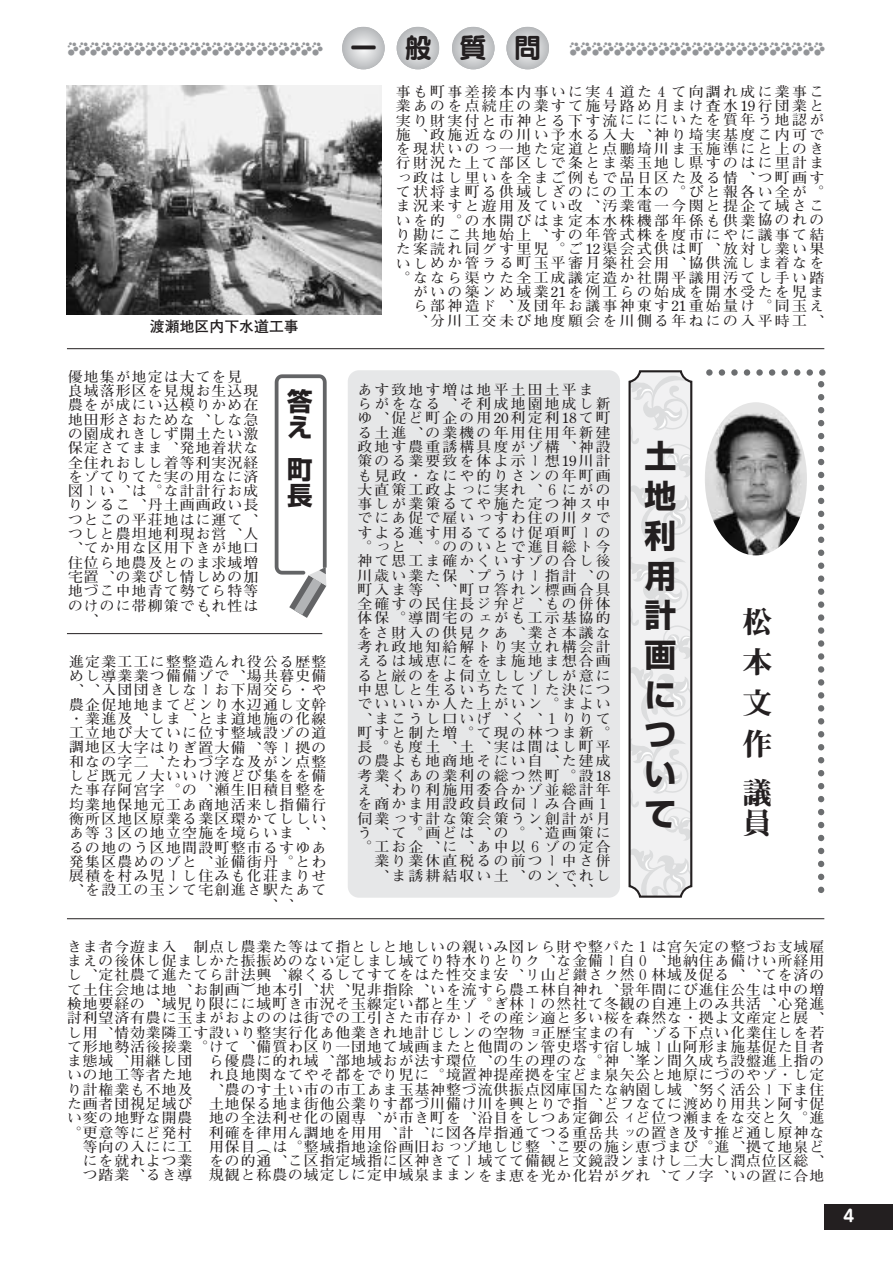
<style>
.page{position:relative;width:893px;height:1262px;background:#fff}
.page>*{position:absolute;margin:0;border:0;box-sizing:border-box;transform-origin:0 0}
.t1{font:700 31.95px/39.8px "Shin Go";color:#231f20;text-align:justify}
.t2{font:29.7px/41px "Midashi Min MA31";color:#231f20;text-align:justify}
.t3{font:27.6px "Seurat CID B";color:#231f20}
.t4{font:700 25.5px/25.5px "Shin Go";color:#231f20}
.t5{font:21.3px "Kazarikei Btype";color:#939598}
.t6{font:16.95px "Seurat CID B";color:#fff}
.t7{font:700 14.85px "Futo Go B101";color:#231f20}
.t8{font:700 14.25px/14.2px "Futo Min A101";letter-spacing:.06em;color:#231f20;text-align:right;scale:1.04 1}
.t9{font:700 14.25px/14.2px "Futo Min A101";letter-spacing:.145em;color:#231f20;text-align:right;scale:1.04 1}
.t10{font:700 14.25px/14.2px "Futo Min A101";letter-spacing:.085em;color:#231f20;text-align:justify;scale:1.04 1}
.t11{font:700 14.25px/14.2px "Futo Min A101";letter-spacing:.155em;color:#231f20;text-align:right;scale:1.04 1}
</style>
<div class="page">
<div style="left:824px;top:1203px;width:68px;height:26px;background:#231f20"></div>
<svg style="left:342px;top:27px;width:42px;height:42px"></svg>
<svg style="left:396px;top:27px;width:43px;height:42px"></svg>
<svg style="left:452px;top:27px;width:42px;height:42px"></svg>
<svg style="left:506px;top:27px;width:43px;height:42px"></svg>
<hr style="left:67px;top:918px;width:757px;height:1px;background:#231f20">
<hr style="left:67px;top:348px;width:757px;height:1px;background:#231f20">
<hr style="left:67px;top:633px;width:255px;height:1px;background:#231f20">
<div style="left:348px;top:370px;width:272px;height:527px;background:#e6e7e8;border-radius:11px"></div>
<img style="left:704px;top:402px;width:103px;height:153px;border-radius:50%">
<svg style="left:709px;top:369px;width:115px;height:7px"></svg>
<svg style="left:818px;top:384px;width:6px;height:509px"></svg>
<div style="left:629px;top:371px;width:62px;height:172px;background:#f1f1f2"></div>
<svg style="left:631px;top:485px;width:58px;height:57px"></svg>
<svg style="left:629px;top:371px;width:62px;height:106px"></svg>
<div style="left:629px;top:544px;width:62px;height:181px;background:#f1f1f2"></div>
<svg style="left:631px;top:667px;width:58px;height:56px"></svg>
<svg style="left:631px;top:557px;width:58px;height:102px"></svg>
<div style="left:629px;top:725px;width:62px;height:171px;background:#f1f1f2"></div>
<svg style="left:629px;top:849px;width:62px;height:47px"></svg>
<svg style="left:631px;top:739px;width:58px;height:102px"></svg>
<div style="left:628px;top:370px;width:64px;height:527px;border:2px solid #231f20;border-radius:10px"></div>
<svg style="left:275px;top:374px;width:51px;height:244px"></svg>
<img style="left:67px;top:85px;width:315px;height:230px">
<h3 class="t3" style="left:350px;top:38px;width:193px">一般質問</h3>
<p class="t11" style="left:396px;top:86px;width:413px">事も町事差接本内事いに実４道た４て向調れ成に業事こ業あのを点続庄の業すて施号路め月まけ査水19行団業と実り財実付と市神とる下す流にににいたを質年う地認が施、政施近なの川い予水る入大、神り埼実基度こ内可でを現状いのっ一地た定道と点鵬埼川ま玉施準にと上のき行財況た上て部区しで条とま薬玉地し県すのはに里計まっ政はし里いを全まご例もで品日区た及る情、つ町画すて状将ま町る供域しざのにの工本の。びと報各い全が。ま況来すと遊用及てい改、汚業電一今関と提企て域さこいを的。の水開びはま定本水株機部年係も供業協のれのり勘にこ共地始上、すの年管式株を度市にやに議事て結た案読れ同グす里児。ご12渠会式供は町、放対し業い果いしめか管ラる町玉平審月築社会用、協供流しま着なを。ななら渠ウた全工成議定造か社開平議用汚てし手い踏がいの築ンめ域業21を例工らの始成を開水受たを児まら部神造ド、及団年お議事神東す21重始量け。同玉え、分川工交未び地度願会を川側る年ねにの入平時工、</p>
<h3 class="t5" style="left:67px;top:37px;width:257px">aaaaaaaaaaaaaaaaaaaaaaa</h3>
<h3 class="t5" style="left:569px;top:37px;width:257px">aaaaaaaaaaaaaaaaaaaaaaa</h3>
<p class="t7" style="left:150px;top:321px;width:150px">渡瀬地区内下水道工事</p>
<p class="t10" style="left:68px;top:371px;width:169px">優地集が地定は大てを見</p>
<p class="t10" style="left:68px;top:386px;width:184px">良域落形区を見規お生込現農をが成にい込模りかめ在地田形さおためな、しな急の園成れきしず開土たい激保定さてまま、発地着状な全住れおしし着等利実況経をゾてりてた実の用なに済図ーい、は。な計計行お成りンるこ、丹土画画政い長つとこの平荘地はに運て、つしと農坦地利現お営、人、てか用な区用下きが地口住位ら地農及とのま求域増宅置、の業びし情しめの加地づこ中地青て勢てら特等のけのに帯柳策でもれ性は</p>
<p class="t10" style="left:196px;top:614px;width:16px">、</p>
<p class="t10" style="left:84px;top:614px;width:16px">、</p>
<h3 class="t4" style="left:287px;top:392px;width:27px">答え</h3>
<h3 class="t4" style="left:287px;top:460px;width:27px">町長</h3>
<p class="t10" style="left:69px;top:656px;width:249px">進定業工工に整整造んれ役公る歴整</p>
<p class="t10" style="left:69px;top:670px;width:249px">めし導業業つ備備ゾで、場共暮史備</p>
<p class="t10" style="left:69px;top:685px;width:249px">、、入団団きしなーお下周交ら・や</p>
<p class="t10" style="left:69px;top:699px;width:249px">農企促地地まてどンり水辺通し文幹</p>
<p class="t10" style="left:69px;top:713px;width:249px">・業進及、しま、とま道地施の化線</p>
<p class="t10" style="left:69px;top:727px;width:249px">工立地び大ていに位す整域設ゾの道</p>
<p class="t10" style="left:69px;top:742px;width:249px">調地区大字はりぎ置大備、等ー拠の</p>
<p class="t10" style="left:69px;top:756px;width:249px">和なの字二、たわづ字な及がン点整</p>
<p class="t10" style="left:69px;top:770px;width:249px">しど既元ノ大いいけ渡どび集をを備</p>
<p class="t10" style="left:69px;top:785px;width:249px">た事存阿宮字。の、瀬生旧積目整を</p>
<p class="t10" style="left:69px;top:799px;width:249px">均業地保地元工あ商地活来し指備行</p>
<p class="t10" style="left:69px;top:813px;width:249px">衡所区地区原業る業区環かてししい</p>
<p class="t10" style="left:69px;top:827px;width:249px">あ等３区の地立空施を境らいま、、</p>
<p class="t10" style="left:69px;top:842px;width:249px">るの地のう区地間設町整市るすゆあ</p>
<p class="t10" style="left:69px;top:856px;width:249px">発集区農めのゾと、並備街丹。とわ</p>
<p class="t10" style="left:69px;top:870px;width:249px">展積を村み児ーし住みも化荘まりせ</p>
<p class="t10" style="left:69px;top:885px;width:249px">、を設工の玉ンて宅創進さ駅たあて</p>
<p class="t10" style="left:263px;top:899px;width:31px">、、</p>
<p class="t9" style="left:357px;top:384px;width:228px">あす致地す増は地平土田土平ま</p>
<p class="t9" style="left:357px;top:398px;width:245px">らがをなる、そ利成地園地成し新ゆ、促ど町企の用20利定利18て町る土進、の業機の年用住用年新建政地す農重誘構具度がゾ構、神設策のる業要致を体よ示ー想19川計も見政・なにや的りさンの年町画大直策工政よっに実れ、６にがの事しが業策るてや施た定つ神ス中でにあ促で雇いっすわ住の川タですよる進す用るてるけ促項町ーの。っと、。ののいとで進目総ト今神て思工ま確かくいすゾの合し後川歳い業た保、プうけー指計、の町入ま等、、町ロ答れン標画合具全確すの民住長ジ弁ど、もの併体体保。導間宅のェがも工示基協的をさ財入の供見クあ、業さ本議な考れ政地知給解トり実立れ構会計えるは域恵にををま施地ま想合画ると厳のをよ伺立ししゾしが意に中思しと生るいちたてーた決につでいいいか人た上がいン。まよい、まこうし口いげ、く、１りりて町すと制た増。て現の林つま新。長。も度土、土、実は間はし町平の農よも地商地そにい自、た建成考業くあの業利の総つ然町。設18え、わり利施用委合かゾ並総計年を商かま用設政員政伺ーみ合画１伺業っす計な策会策うン創計が月う、て。画どは、の。、造画策に。工お企、に、あ中以６ゾの定合業り業休直税るの前つー中さ併、ま誘耕結収い土、のンでれし</p>
<p class="t10" style="left:544px;top:884px;width:49px">、、、</p>
<h1 class="t1" style="left:644px;top:441px;width:33px">土地利用計画について</h1>
<h2 class="t2" style="left:742px;top:605px;width:31px">松本文作</h2>
<h2 class="t2" style="left:742px;top:782px;width:31px;line-height:29.7px">議員</h2>
<p class="t8" style="left:67px;top:941px;width:729px">制点し農業た等はて指としと地しいの親いみ図レら財や整パた１は宮矢定の整づお支域雇<br>まえの後休し促ましかた振振めのない定しまし域てり特水りとりク、な金備ー自０、地納住あ備けい所経用し、定社農て進たてら計法興、線くるしてすてをはた性交ま安、リ山ど鑚さク然０林域及促る、、てを済のて土住会地は地、お制画）地本引、状、児非指除、いを流すら農エ林自神れ、景年間にび進住公生は中の増検地要経の、域児り限にに域町き市況そ玉線定い都と生ゾ。ぎ林ーの然社て冬観の自連上のみ共活、心発進討利望済有農に玉まがおよののは街での工引さた市存かーその産シ適と多い桜を森然な・拠よ文産定と展、し用、情効業隣工す設いり整実行化あ他業きれ地計じしンの空物ョ正歴宝まの有、ゾる下点い化業住しを若て形地勢活後接業。けて、備質わ区り一団地て域画またと他間のン管史塔す宿し城ー山阿形ま施基促た目者ら優農に的れ域、部地域おが法す環位、の生の理のな。神、峯ン間久成ち設盤進上指の<br>れ良地関なてやそ都をでり児に。境置神提産拠を宝どま泉矢公と地原にづのやゾ・し定<br>、農のす土い市の市工あま玉基神整づ流供振点図庫国たな納園し域、努く活公ー下ま住<br>土地保る地ま街他公業りす都づ川備け川を興とりで指、どフなてに渡めり用共ン阿す促<br>地の全法利せ化の園専、が市き町を、沿目をしつあ定御公ィど位つ瀬まをな交と久。進<br>利確を律用ん調地を用用、計、に図各岸指通てつる重岳共ッの置き及す推ど通し原神な<br>用保目（は。整域指地途俗画旧おっゾ地しじ整、こ要の施シ恵づまび。進、拠て地泉ど<br>をの的通、こ区指定域指に区神きてー域てて備観と文鏡設ンまけし二大し潤点位区総、<br>規観と称農の域定しに定申域泉ままンをま恵を光か化岩がグれ、てノ字、いの置に合地</p>
<p class="t8" style="left:67px;top:941px;width:107px">きま者今遊ま入</p>
<p class="t8" style="left:67px;top:1055px;width:122px">ま態域、用継し団いの地工等者た地り計権業も不地及た画者団視足域びい変の地野な開農。更意等にど発村等向の入にに工にを就れよつ業つ踏業、るき導</p>
<p class="t6" style="left:843px;top:1209px;width:13px">4</p>
</div>
